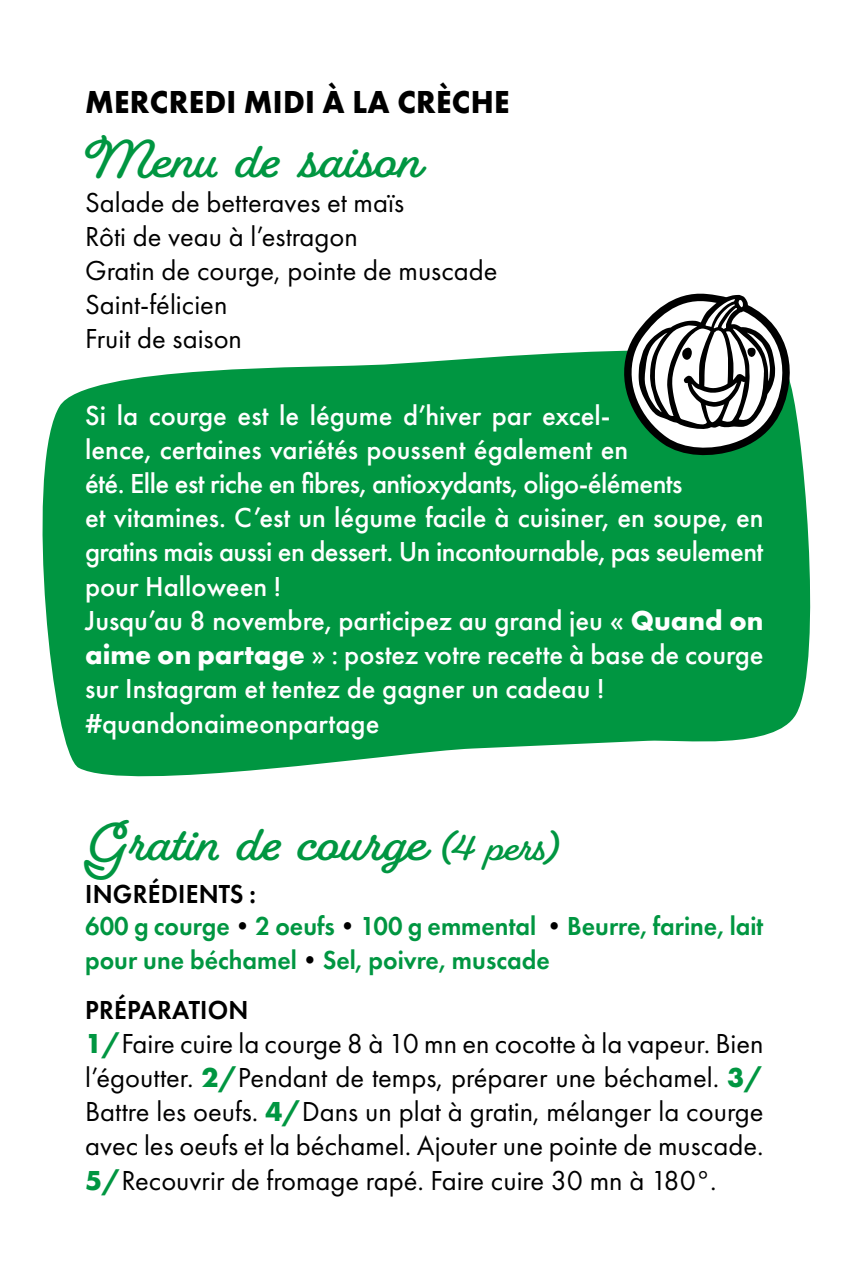
<style>
.page{position:relative;width:851px;height:1276px;background:#fff}
.page>*{position:absolute;margin:0;border:0;box-sizing:border-box;transform-origin:0 0}
.t1{font:700 48px "Fairwater Script";color:#009641}
.t2{font:700 33px "Futura PT";letter-spacing:.01em;color:#000;scale:.95 1}
.t3{font:500 28.5px/34.2px "Futura PT";color:#fff}
.t4{font:28.5px/34.2px "Futura PT";color:#000}
.t5{font:600 27px/33.3px "Futura PT";color:#009641;scale:.95 1}
.t6{font:600 27px "Futura PT";letter-spacing:.01em;color:#000;scale:.95 1}
.s1{font-weight:700}
.s2{font-size:36px}
.s3{color:#000}
.s4{font-weight:700;color:#009641}
</style>
<div class="page">
<svg style="left:42px;top:350px;width:769px;height:427px;background:#1aa154"></svg>
<svg style="left:621px;top:293px;width:178px;height:171px"></svg>
<p class="t2" style="left:85px;top:80px;width:448px">MERCREDI MIDI À LA CRÈCHE</p>
<h1 class="t1" style="left:85px;top:133px;width:340px">Menu de saison</h1>
<p class="t4" style="left:85px;top:185px;width:414px">Salade de betteraves et maïs<br>Rôti de veau à l’estragon<br>Gratin de courge, pointe de muscade<br>Saint-félicien<br>Fruit de saison</p>
<p class="t3" style="left:85px;top:398px;width:680px">Si la courge est le légume d’hiver par excel-<br>lence, certaines variétés poussent également en<br>été. Elle est riche en fibres, antioxydants, oligo-éléments<br>et vitamines. C’est un légume facile à cuisiner, en soupe, en gratins mais aussi en dessert. Un incontournable, pas seulement pour Halloween !<br>Jusqu’au 8 novembre, participez au grand jeu « <span class="s1">Quand on aime on partage</span> » : postez votre recette à base de courge sur Instagram et tentez de gagner un cadeau ! #quandonaimeonpartage</p>
<h1 class="t1" style="left:85px;top:815px;width:477px">Gratin de courge <span class="s2">(4 pers)</span></h1>
<p class="t5" style="left:85px;top:876px;width:715px"><span class="s3">INGRÉDIENTS :<br></span>600 g courge<span class="s3">•</span>2 oeufs<span class="s3">•</span>100 g emmental <span class="s3">•</span>Beurre, farine, lait pour une béchamel<span class="s3">•</span>Sel, poivre, muscade</p>
<p class="t6" style="left:85px;top:992px;width:173px">PRÉPARATION</p>
<p class="t4" style="left:85px;top:1026px;width:680px;text-align:justify"><span class="s4">1/</span>Faire cuire la courge 8 à 10 mn en cocotte à la vapeur. Bien l’égoutter. <span class="s4">2/</span>Pendant de temps, préparer une béchamel. <span class="s4">3/ </span>Battre les oeufs. <span class="s4">4/</span>Dans un plat à gratin, mélanger la courge avec les oeufs et la béchamel. Ajouter une pointe de muscade.<br><span class="s4">5/</span>Recouvrir de fromage rapé. Faire cuire 30 mn à 180°.</p>
</div>
